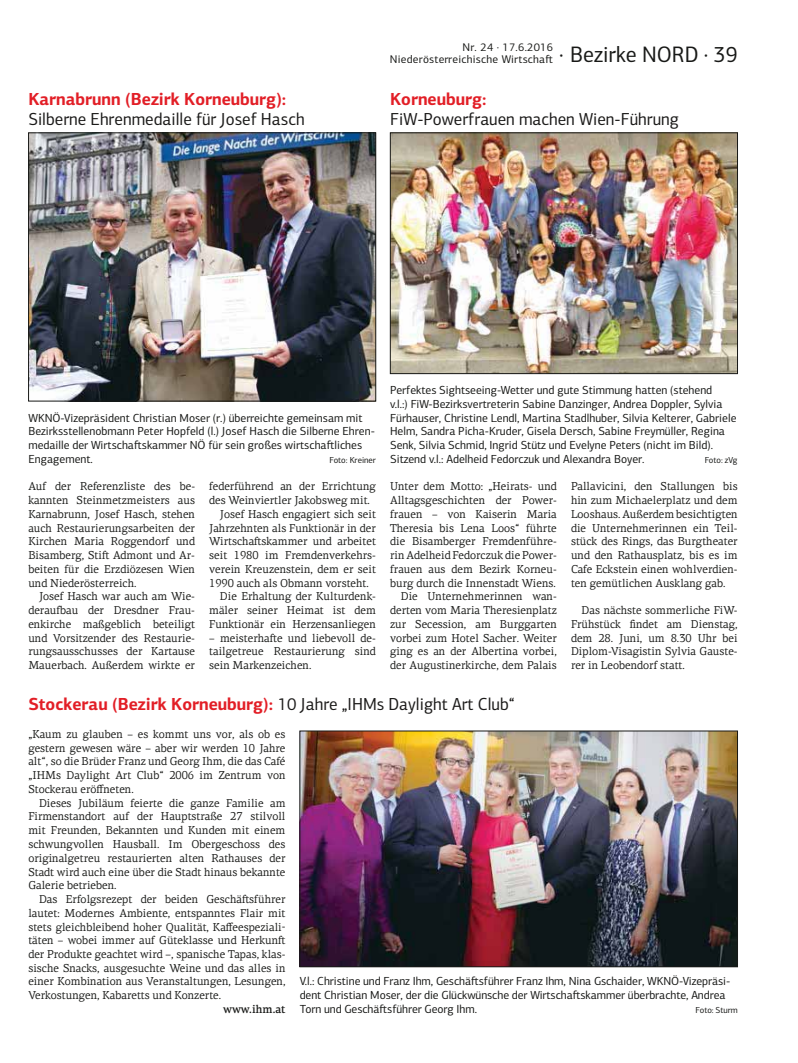
<style>
.page{position:relative;width:798px;height:1063px;background:#fff}
.page>*{position:absolute;margin:0;border:0;box-sizing:border-box;transform-origin:0 0}
.t1{font:22.5px "PF Centro Sans Pro";color:#181917;scale:.96 1}
.t2{font:700 17.5px "PF Centro Sans Pro";color:#e21e26;scale:.96 1}
.t3{font:17.5px "PF Centro Sans Pro";color:#1c1b1a;scale:.96 1}
.t4{font:11.75px/13.8px "PF Centro Sans Pro";color:#181917}
.t5{font:11.5px/13.8px "PF Centro Serif Pro";color:#181917;text-align:justify;scale:.96 1}
.t6{font:500 11.5px "PF Centro Serif Pro";color:#181917;scale:.96 1}
.t7{font:11.25px/11.9px "PF Centro Sans Pro";letter-spacing:.02em;color:#181917;text-align:right}
.t8{font:8.75px "PF Centro Sans Pro";letter-spacing:-.03em;color:#181917}
.s1{font-weight:400;color:#1c1b1a}
</style>
<div class="page">
<img style="left:30px;top:135px;width:344px;height:264px">
<div style="left:28px;top:133px;width:348px;height:268px;border:1px solid #181917"></div>
<img style="left:392px;top:135px;width:343px;height:237px">
<div style="left:390px;top:133px;width:347px;height:241px;border:1px solid #181917"></div>
<img style="left:301px;top:733px;width:434px;height:232px">
<div style="left:299px;top:731px;width:438px;height:236px;border:1px solid #181917"></div>
<h2 class="t2" style="left:28px;top:92px;width:270px">Karnabrunn (Bezirk Korneuburg):</h2>
<h2 class="t3" style="left:28px;top:112px;width:289px">Silberne Ehrenmedaille für Josef Hasch</h2>
<p class="t7" style="left:390px;top:42px;width:165px">Nr. 24 · 17.6.2016<br>Niederösterreichische Wirtscha-</p>
<h1 class="t1" style="left:559px;top:46px;width:188px">· Bezirke NORD · 39</h1>
<h2 class="t2" style="left:390px;top:92px;width:102px">Korneuburg:</h2>
<h2 class="t3" style="left:390px;top:112px;width:302px">FiW-Powerfrauen machen Wien-Führung</h2>
<p class="t4" style="left:28px;top:412px;width:348px">WKNÖ-Vizepräsident Christian Moser (r.) überreichte gemeinsam mit Bezirksstellenobmann Peter Hopfeld (l.) Josef Hasch die Silberne Ehren&shy;medaille der Wirtscha-skammer NÖ für sein großes wirtscha-liches Engagement.</p>
<p class="t8" style="left:329px;top:457px;width:48px">Foto: Kreiner</p>
<p class="t5" style="left:28px;top:481px;width:175px">Auf der Referenzliste des be&shy;kannten Steinmetzmeisters aus Karnabrunn, Josef Hasch, stehen auch Restaurierungsarbeiten der Kirchen Maria Roggendorf und Bisamberg, Sti- Admont und Ar&shy;beiten für die Erzdiözesen Wien und Niederösterreich.</p>
<p class="t5" style="left:28px;top:591px;width:175px;text-indent:11px">Josef Hasch war auch am Wie&shy;deraufbau der Dresdner Frau&shy;enkirche maßgeblich beteiligt und Vorsitzender des Restaurie&shy;rungsausschusses der Kartause Mauerbach. Außerdem wirkte er</p>
<p class="t5" style="left:209px;top:481px;width:175px">federführend an der Errichtung</p>
<p class="t5" style="left:209px;top:495px;width:169px">des Weinviertler Jakobsweg mit.</p>
<p class="t5" style="left:220px;top:508px;width:164px">Josef Hasch engagiert sich seit</p>
<p class="t5" style="left:209px;top:522px;width:175px">Jahrzehnten als Funktionär in der</p>
<p class="t5" style="left:209px;top:536px;width:175px">Wirtscha-skammer und arbeitet</p>
<p class="t5" style="left:209px;top:550px;width:175px">seit 1980 im Fremdenverkehrs-</p>
<p class="t5" style="left:209px;top:563px;width:175px">verein Kreuzenstein, dem er seit</p>
<p class="t5" style="left:209px;top:577px;width:168px">1990 auch als Obmann vorsteht.</p>
<p class="t5" style="left:220px;top:591px;width:164px">Die Erhaltung der Kulturdenk-</p>
<p class="t5" style="left:209px;top:605px;width:175px">mäler seiner Heimat ist dem</p>
<p class="t5" style="left:209px;top:618px;width:175px">Funktionär ein Herzensanliegen</p>
<p class="t5" style="left:209px;top:632px;width:175px">– meisterha-e und liebevoll de&shy;tailgetreue Restaurierung sind sein Markenzeichen.</p>
<p class="t4" style="left:390px;top:385px;width:348px">Perfektes Sightseeing-Wetter und gute Stimmung hatten (stehend<br>v.l.:) FiW-Bezirksvertreterin Sabine Danzinger, Andrea Doppler, Sylvia Fürhauser, Christine Lendl, Martina Stadlhuber, Silvia Kelterer, Gabriele Helm, Sandra Picha-Kruder, Gisela Dersch, Sabine Freymüller, Regina Senk, Silvia Schmid, Ingrid Stütz und Evelyne Peters (nicht im Bild).<br>Sitzend v.l.: Adelheid Fedorczuk und Alexandra Boyer.</p>
<p class="t8" style="left:704px;top:457px;width:34px">Foto: zVg</p>
<p class="t5" style="left:390px;top:481px;width:175px;text-align:right">Unter dem Motto: „Heirats- und<br>Alltagsgeschichten der Power&shy;frauen – von Kaiserin Maria<br>Theresia bis Lena Loos“ führte die Bisamberger Fremdenführe&shy;rin Adelheid Fedorczuk die Power&shy;frauen aus dem Bezirk Korneu&shy;burg durch die Innenstadt Wiens.<br>Die Unternehmerinnen wan&shy;derten vom Maria Theresienplatz zur Secession, am Burggarten vorbei zum Hotel Sacher. Weiter ging es an der Albertina vorbei, der Augustinerkirche, dem Palais</p>
<p class="t5" style="left:570px;top:481px;width:175px">Pallavicini, den Stallungen bis hin zum Michaelerplatz und dem Looshaus. Außerdem besichtigten die Unternehmerinnen ein Teil&shy;stück des Rings, das Burgtheater und den Rathausplatz, bis es im Cafe Eckstein einen wohlverdien&shy;ten gemütlichen Ausklang gab.</p>
<p class="t5" style="left:570px;top:605px;width:175px;text-indent:11px">Das nächste sommerliche FiW-Frühstück findet am Dienstag, dem 28. Juni, um 8.30 Uhr bei Diplom-Visagistin Sylvia Gauste&shy;rer in Leobendorf statt.</p>
<h2 class="t2" style="left:28px;top:697px;width:507px">Stockerau (Bezirk Korneuburg): <span class="s1">10 Jahre „IHMs Daylight Art Club“</span></h2>
<p class="t5" style="left:28px;top:728px;width:269px">„Kaum zu glauben – es kommt uns vor, als ob es gestern gewesen wäre – aber wir werden 10 Jahre alt“, so die Brüder Franz und Georg Ihm, die das Café „IHMs Daylight Art Club“ 2006 im Zentrum von Stockerau eröffneten.</p>
<p class="t5" style="left:28px;top:797px;width:269px;text-indent:11px">Dieses Jubiläum feierte die ganze Familie am Firmenstandort auf der Hauptstraße 27 stilvoll mit Freunden, Bekannten und Kunden mit einem schwungvollen Hausball. Im Obergeschoss des originalgetreu restaurierten alten Rathauses der Stadt wird auch eine über die Stadt hinaus bekannte Galerie betrieben.</p>
<p class="t5" style="left:28px;top:893px;width:269px;text-indent:11px">Das Erfolgsrezept der beiden Geschä-sführer lautet: Modernes Ambiente, entspanntes Flair mit stets gleichbleibend hoher Qualität, Kaffeespeziali&shy;täten – wobei immer auf Güteklasse und Herkun&shy;der Produkte geachtet wird –, spanische Tapas, klas&shy;sische Snacks, ausgesuchte Weine und das alles in einer Kombination aus Veranstaltungen, Lesungen, Verkostungen, Kabaretts und Konzerte.</p>
<p class="t6" style="left:223px;top:1005px;width:66px">www.ihm.at</p>
<p class="t4" style="left:299px;top:976px;width:432px">V.l.: Christine und Franz Ihm, Geschä-sführer Franz Ihm, Nina Gschaider, WKNÖ-Vizepräsi&shy;dent Christian Moser, der die Glückwünsche der Wirtscha-skammer überbrachte, Andrea<br>Torn und Geschä-sführer Georg Ihm.</p>
<p class="t8" style="left:695px;top:1007px;width:44px">Foto: Sturm</p>
</div>
